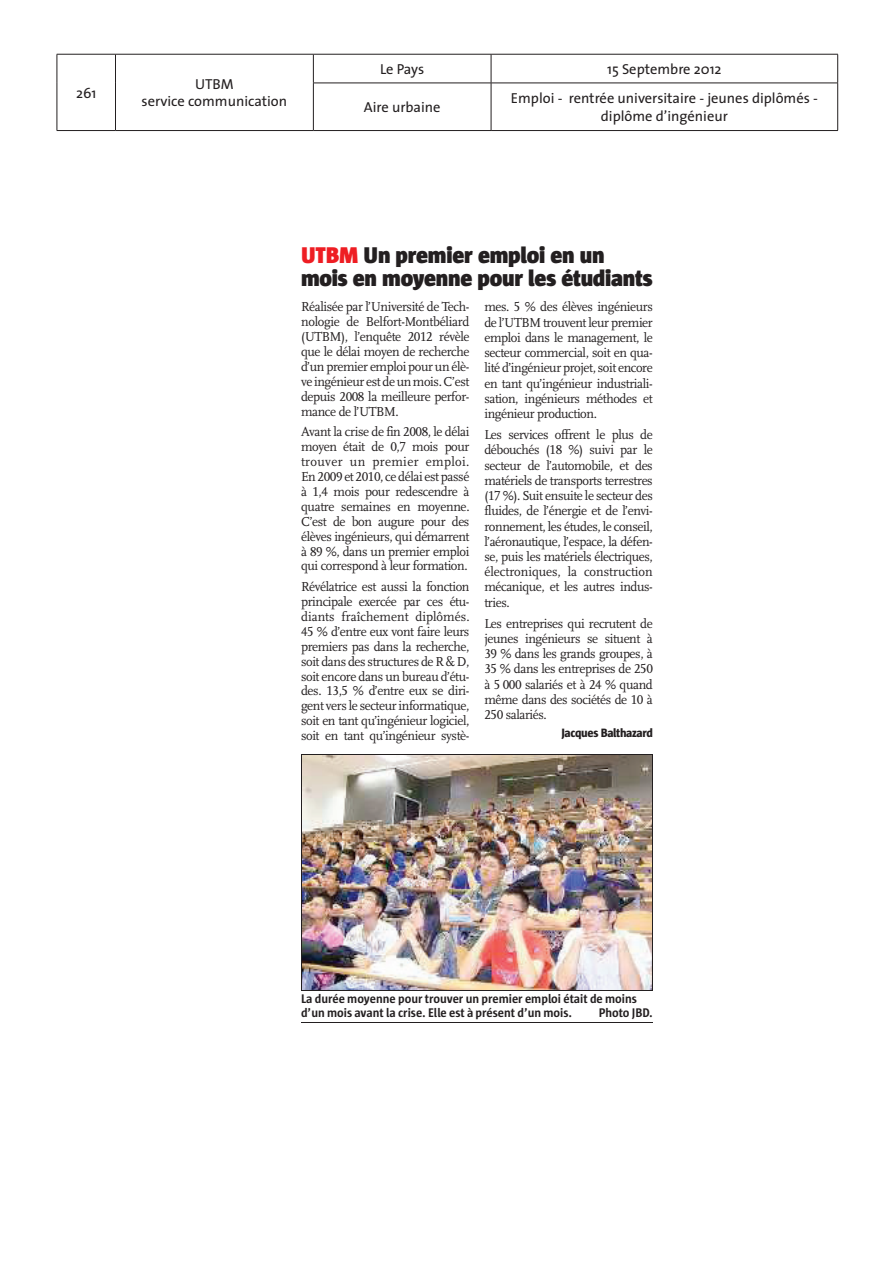
<style>
.page{position:relative;width:893px;height:1263px;background:#fff}
.page>*{position:absolute;margin:0;border:0;box-sizing:border-box;transform-origin:0 0}
.t1{font:900 23.25px/23.2px "Sun LF";letter-spacing:-.01em;color:#231f20;scale:.96 1}
.t2{font:14.55px/17.4px "The Sans";color:#231f20;text-align:center}
.t3{font:13.5px/14.9px "Scala LF";letter-spacing:-.03em;color:#231f20;text-align:justify;scale:.96 1}
.t4{font:700 12.75px/14.2px "Sun LF";color:#231f20;scale:.96 1}
.t5{font:800 12.3px "Sun LF";letter-spacing:-.03em;color:#231f20;scale:.96 1}
.s1{color:#ee1d23}
</style>
<div class="page">
<hr style="left:57px;top:54px;width:58px;height:1px;background:#231f20">
<svg style="left:57px;top:54px;width:1px;height:29px"></svg>
<hr style="left:115px;top:54px;width:198px;height:1px;background:#231f20">
<svg style="left:115px;top:54px;width:1px;height:29px"></svg>
<hr style="left:57px;top:83px;width:1px;height:47px;background:#231f20">
<hr style="left:115px;top:83px;width:1px;height:47px;background:#231f20">
<hr style="left:57px;top:130px;width:58px;height:1px;background:#231f20">
<hr style="left:115px;top:130px;width:198px;height:1px;background:#231f20">
<hr style="left:313px;top:54px;width:178px;height:1px;background:#231f20">
<svg style="left:313px;top:54px;width:1px;height:29px"></svg>
<hr style="left:491px;top:54px;width:347px;height:1px;background:#231f20">
<svg style="left:491px;top:54px;width:1px;height:29px"></svg>
<svg style="left:837px;top:54px;width:1px;height:29px"></svg>
<hr style="left:313px;top:83px;width:178px;height:1px;background:#231f20">
<hr style="left:313px;top:83px;width:1px;height:47px;background:#231f20">
<hr style="left:491px;top:83px;width:347px;height:1px;background:#231f20">
<hr style="left:491px;top:83px;width:1px;height:47px;background:#231f20">
<hr style="left:837px;top:83px;width:1px;height:47px;background:#231f20">
<hr style="left:313px;top:130px;width:178px;height:1px;background:#231f20">
<hr style="left:491px;top:130px;width:347px;height:1px;background:#231f20">
<img style="left:302px;top:756px;width:350px;height:234px">
<hr style="left:301px;top:755px;width:1px;height:235px;background:#231f20">
<hr style="left:652px;top:755px;width:1px;height:235px;background:#231f20">
<hr style="left:301px;top:755px;width:352px;height:1px;background:#231f20">
<hr style="left:301px;top:990px;width:352px;height:1px;background:#231f20">
<hr style="left:301px;top:1022px;width:352px;height:1px;background:#231f20">
<p class="t2" style="left:76px;top:84px;width:22px">261</p>
<p class="t2" style="left:142px;top:75px;width:147px">UTBM<br>service communication</p>
<p class="t2" style="left:380px;top:60px;width:46px">Le Pays</p>
<p class="t2" style="left:607px;top:60px;width:116px">15 Septembre 2012</p>
<p class="t2" style="left:364px;top:98px;width:78px">Aire urbaine</p>
<p class="t2" style="left:511px;top:89px;width:308px">Emploi - rentrée universitaire - jeunes diplômés - diplôme d’ingénieur</p>
<h1 class="t1" style="left:301px;top:244px;width:368px"><span class="s1">UTBM</span> Un premier emploi en un mois en moyenne pour les étudiants</h1>
<p class="t3" style="left:301px;top:300px;width:177px">Réalisée par l’Université de Tech&shy;nologie de Belfort-Montbéliard (UTBM), l’enquête 2012 révèle que le délai moyen de recherche d’un premier emploi pour un élè&shy;ve ingénieur est de un mois. C’est depuis 2008 la meilleure perfor&shy;mance de l’UTBM.</p>
<p class="t3" style="left:301px;top:425px;width:177px">Avant la crise de fin 2008, le délai moyen était de 0,7 mois pour trouver un premier emploi.<br>En 2009 et 2010, ce délai est passé à 1,4 mois pour redescendre à quatre semaines en moyenne.<br>C’est de bon augure pour des élèves ingénieurs, qui démarrent à 89 %, dans un premier emploi qui correspond à leur formation.</p>
<p class="t3" style="left:301px;top:580px;width:177px">Révélatrice est aussi la fonction principale exercée par ces étu&shy;diants fraîchement diplômés.<br>45 % d’entre eux vont faire leurs premiers pas dans la recherche, soit dans des structures de R &amp; D, soit encore dans un bureau d’étu&shy;des. 13,5 % d’entre eux se diri&shy;gent vers le secteur informatique, soit en tant qu’ingénieur logiciel, soit en tant qu’ingénieur systè-</p>
<p class="t3" style="left:484px;top:300px;width:177px;line-height:15.3px">mes. 5 % des élèves ingénieurs de l’UTBM trouvent leur premier emploi dans le management, le secteur commercial, soit en qua&shy;lité d’ingénieur projet, soit encore en tant qu’ingénieur industriali&shy;sation, ingénieurs méthodes et ingénieur production.</p>
<p class="t3" style="left:484px;top:427px;width:177px;line-height:15.3px">Les services offrent le plus de débouchés (18 %) suivi par le secteur de l’automobile, et des matériels de transports terrestres (17 %). Suit ensuite le secteur des fluides, de l’énergie et de l’envi&shy;ronnement, les études, le conseil, l’aéronautique, l’espace, la défen&shy;se, puis les matériels électriques, électroniques, la construction mécanique, et les autres indus&shy;tries.</p>
<p class="t3" style="left:484px;top:616px;width:177px;line-height:15.3px">Les entreprises qui recrutent de jeunes ingénieurs se situent à 39 % dans les grands groupes, à 35 % dans les entreprises de 250 à 5 000 salariés et à 24 % quand même dans des sociétés de 10 à 250 salariés.</p>
<p class="t5" style="left:561px;top:726px;width:97px">Jacques Balthazard</p>
<p class="t4" style="left:301px;top:992px;width:351px">La durée moyenne pour trouver un premier emploi était de moins d’un mois avant la crise. Elle est à présent d’un mois.</p>
<p class="t4" style="left:599px;top:1006px;width:58px">Photo JBD.</p>
</div>
